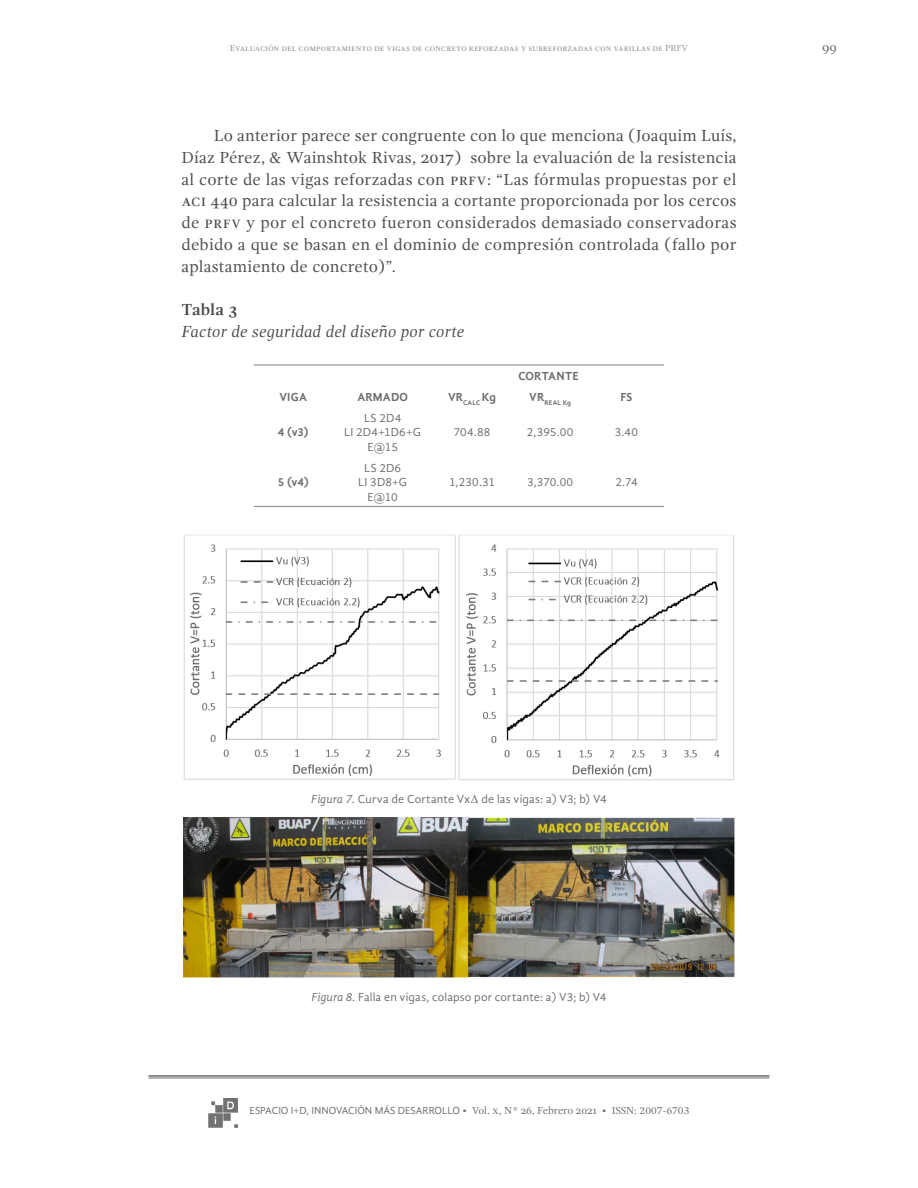
<style>
.page{position:relative;width:918px;height:1188px;background:#fff}
.page>*{position:absolute;margin:0;border:0;box-sizing:border-box;transform-origin:0 0}
.Párrafo_s{font:16.5px/21.8px "Gandhi Serif";letter-spacing:.015em;color:#4b4c4d;text-align:justify}
.Párrafo_p{font:italic 16.5px "Gandhi Serif";letter-spacing:.01em;color:#4b4c4d}
.Párrafo_p-2{font:700 16.5px "Gandhi Serif";color:#4b4c4d}
.t1{font:13.5px "Gandhi Serif";color:#6c6d70}
.pie_de_foto{font:12px "Gandhi Sans";letter-spacing:.01em;color:#6c6d70}
.Tablas{font:12px "Gandhi Sans";letter-spacing:.01em;color:#6c6d70}
.Tablas-2{font:700 12px "Gandhi Sans";letter-spacing:.015em;color:#6c6d70}
.t2{font:10.5px "Gandhi Serif";letter-spacing:-.005em;color:#6c6d70}
.t3{font:9px "Gandhi Serif";color:#939598}
.Tablas-3{font:700 7.05px "Gandhi Sans";letter-spacing:.02em;color:#6c6d70}
.s1{font-style:italic}
.s2{font-family:"Gandhi Serif"}
.s3{font-family:"Gandhi Sans"}
</style>
<div class="page">
<img style="left:208px;top:1098px;width:30px;height:29px">
<hr style="left:148px;top:1075px;width:622px;height:2px;background:#6c6d70">
<hr style="left:148px;top:1078px;width:622px;height:1px;background:#6c6d70">
<hr style="left:254px;top:364px;width:410px;height:2px;background:#939598">
<hr style="left:254px;top:506px;width:410px;height:1px;background:#939598">
<img style="left:183px;top:534px;width:552px;height:247px">
<img style="left:183px;top:817px;width:552px;height:161px">
<p class="t3" style="left:230px;top:43px;width:460px">Evaluación del comportamiento de vigas de concreto reforzadas y subreforzadas con varillas de PRFV</p>
<p class="t1" style="left:822px;top:42px;width:16px">99</p>
<p class="Párrafo_s" style="left:181px;top:125px;width:557px;text-indent:32px">Lo anterior parece ser congruente con lo que menciona (Joaquim Luís, Díaz Pérez, &amp; Wainshtok Rivas, 2017) sobre la evaluación de la resistencia al corte de las vigas reforzadas con prfv: “Las fórmulas propuestas por el aci 440 para calcular la resistencia a cortante proporcionada por los cercos de prfv y por el concreto fueron considerados demasiado conservadoras debido a que se basan en el dominio de compresión controlada (fallo por aplastamiento de concreto)”.</p>
<p class="Párrafo_p-2" style="left:181px;top:300px;width:58px">Tabla 3</p>
<p class="Párrafo_p" style="left:181px;top:322px;width:284px">Factor de seguridad del diseño por corte</p>
<p class="Tablas-2" style="left:518px;top:369px;width:62px">CORTANTE</p>
<p class="Tablas-2" style="left:279px;top:390px;width:29px">VIGA</p>
<p class="Tablas-2" style="left:357px;top:390px;width:52px">ARMADO</p>
<p class="Tablas-2" style="left:448px;top:390px;width:50px">VR<sub>CALC</sub> Kg</p>
<p class="Tablas-3" style="left:529px;top:398px;width:43px"><sup>VR</sup>REAL Kg</p>
<p class="Tablas-2" style="left:620px;top:390px;width:14px">FS</p>
<p class="Tablas-2" style="left:278px;top:425px;width:32px">4 (v3)</p>
<p class="Tablas" style="left:364px;top:411px;width:39px">LS 2D4</p>
<p class="Tablas" style="left:344px;top:426px;width:78px">LI 2D4+1D6+G</p>
<p class="Tablas" style="left:367px;top:440px;width:32px">E@15</p>
<p class="Tablas" style="left:454px;top:426px;width:38px">704.88</p>
<p class="Tablas" style="left:527px;top:426px;width:48px">2,395.00</p>
<p class="Tablas" style="left:615px;top:426px;width:25px">3.40</p>
<p class="Tablas-2" style="left:278px;top:475px;width:33px">5 (v4)</p>
<p class="Tablas" style="left:364px;top:461px;width:39px">LS 2D6</p>
<p class="Tablas" style="left:358px;top:476px;width:50px">LI 3D8+G</p>
<p class="Tablas" style="left:368px;top:490px;width:32px">E@10</p>
<p class="Tablas" style="left:449px;top:476px;width:48px">1,230.31</p>
<p class="Tablas" style="left:527px;top:476px;width:48px">3,370.00</p>
<p class="Tablas" style="left:615px;top:476px;width:24px">2.74</p>
<p class="pie_de_foto" style="left:311px;top:792px;width:297px"><span class="s1">Figura 7.</span> Curva de Cortante Vx<span class="s2">∆</span> de las vigas: a) V3; b) V4</p>
<p class="pie_de_foto" style="left:312px;top:990px;width:296px"><span class="s1">Figura 8.</span> Falla en vigas, colapso por cortante: a) V3; b) V4</p>
<p class="t2" style="left:250px;top:1105px;width:441px"><span class="s3">ESPACIO I+D, INNOVACIÓN MÁS DESARROLLO</span> <span class="s1">•</span> Vol. x, N° 26, Febrero 2021 • ISSN: 2007-6703</p>
</div>
